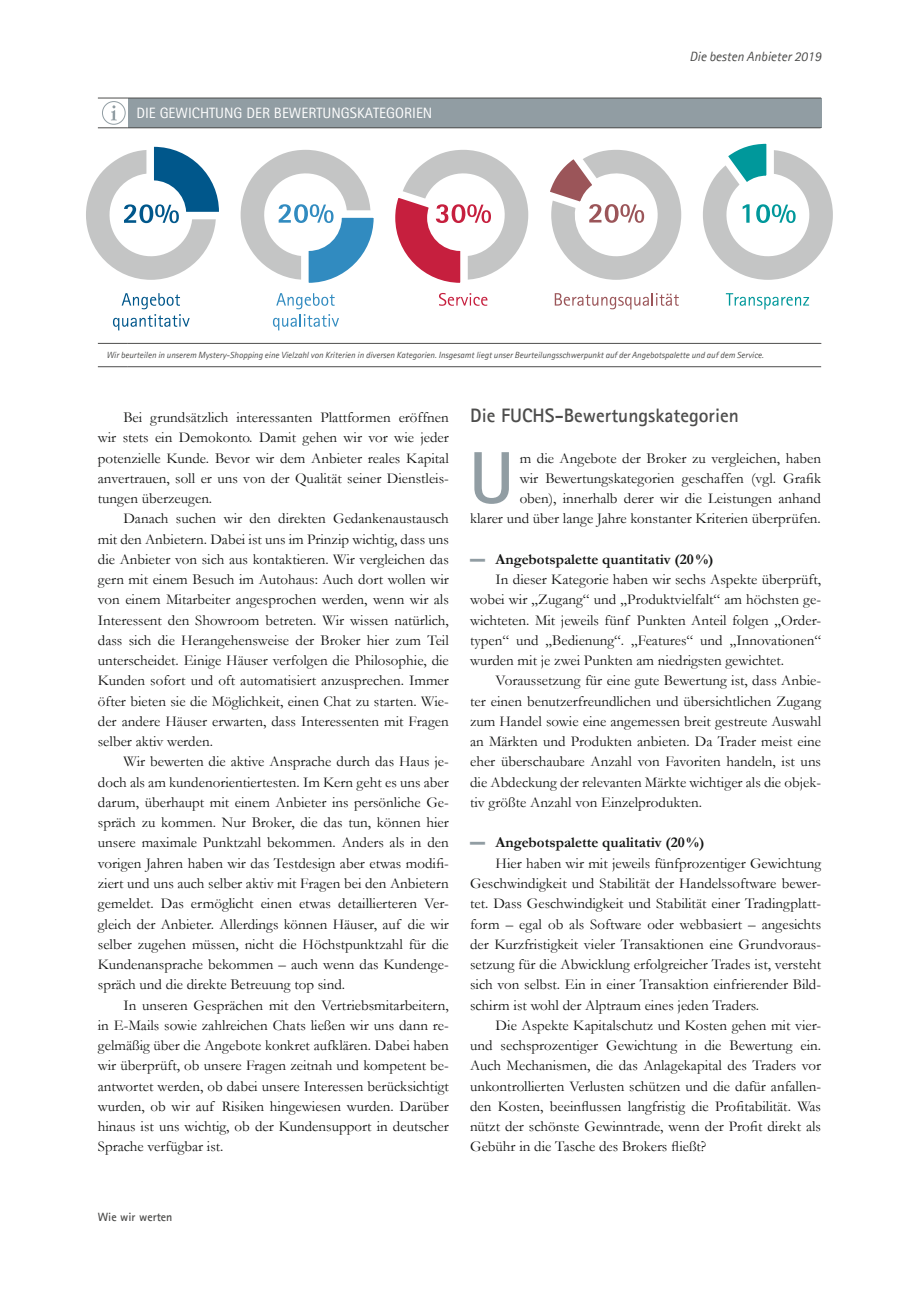
<style>
.page{position:relative;width:919px;height:1289px;background:#fff}
.page>*{position:absolute;margin:0;border:0;box-sizing:border-box;transform-origin:0 0}
.t1{font:700 73.65px "Agfa Rotis Sans Serif";color:#919da3}
.t2{font:700 19.5px "Agfa Rotis Sans Serif";color:#4d4d4c}
.t3{font:15px/20.2px "Garamond";color:#131413;text-align:justify}
.t4{font:700 15px "Garamond";color:#131413}
.t5{font:15px "Agfa Rotis Sans Serif";color:#fff}
.t6{font:italic 13.5px "Agfa Rotis Sans Serif";color:#4d4d4c}
.t7{font:700 12px "Agfa Rotis Sans Serif";color:#4d4d4c}
.t8{font:italic 9px "Agfa Rotis Sans Serif";color:#4d4d4c}
.s1{font-weight:400;color:#919da3}
</style>
<div class="page">
<div style="left:128px;top:98px;width:693px;height:30px;background:#919da3"></div>
<hr style="left:98px;top:98px;width:30px;height:1px;background:#4d4d4c">
<hr style="left:128px;top:98px;width:693px;height:1px;background:#4d4d4c">
<hr style="left:98px;top:127px;width:30px;height:1px;background:#4d4d4c">
<hr style="left:128px;top:127px;width:693px;height:1px;background:#4d4d4c">
<hr style="left:98px;top:343px;width:30px;height:1px;background:#4d4d4c">
<hr style="left:128px;top:343px;width:693px;height:1px;background:#4d4d4c">
<hr style="left:98px;top:366px;width:30px;height:1px;background:#4d4d4c">
<hr style="left:128px;top:366px;width:693px;height:1px;background:#4d4d4c">
<div style="left:102px;top:101px;width:23px;height:24px;border:1px solid #919da3;border-radius:50%"></div>
<svg style="left:111px;top:105px;width:6px;height:15px"></svg>
<svg style="left:554px;top:293px;width:124px;height:16px"></svg>
<svg style="left:725px;top:293px;width:84px;height:16px"></svg>
<svg style="left:113px;top:293px;width:77px;height:37px"></svg>
<svg style="left:703px;top:143px;width:129px;height:137px"></svg>
<svg style="left:86px;top:146px;width:133px;height:134px"></svg>
<svg style="left:240px;top:150px;width:288px;height:180px"></svg>
<svg style="left:550px;top:150px;width:131px;height:130px"></svg>
<p class="t5" style="left:136px;top:104px;width:297px">DIE GEWICHTUNG DER BEWERTUNGSKATEGORIEN</p>
<p class="t6" style="left:689px;top:48px;width:133px">Die besten Anbieter 2019</p>
<p class="t8" style="left:106px;top:350px;width:659px">Wir beurteilen in unserem Mystery-Shopping eine Vielzahl von Kriterien in diversen Kategorien. Insgesamt liegt unser Beurteilungsschwerpunkt auf der Angebotspalette und auf dem Service.</p>
<p class="t3" style="left:98px;top:407px;width:352px;text-indent:26px">Bei grundsätzlich interessanten Plattformen eröffnen wir stets ein Demokonto. Damit gehen wir vor wie jeder potenzielle Kunde. Bevor wir dem Anbieter reales Kapital anvertrauen, soll er uns von der Qualität seiner Dienstleis&shy;tungen überzeugen.</p>
<p class="t3" style="left:98px;top:508px;width:352px;text-indent:26px">Danach suchen wir den direkten Gedankenaustausch mit den Anbietern. Dabei ist uns im Prinzip wichtig, dass uns die Anbieter von sich aus kontaktieren. Wir vergleichen das gern mit einem Besuch im Autohaus: Auch dort wollen wir von einem Mitarbeiter angesprochen werden, wenn wir als Interessent den Showroom betreten. Wir wissen natürlich, dass sich die Herangehensweise der Broker hier zum Teil unterscheidet. Einige Häuser verfolgen die Philosophie, die Kunden sofort und oft automatisiert anzusprechen. Immer öfter bieten sie die Möglichkeit, einen Chat zu starten. Wie&shy;der andere Häuser erwarten, dass Interessenten mit Fragen selber aktiv werden.</p>
<p class="t3" style="left:98px;top:751px;width:352px;text-indent:26px">Wir bewerten die aktive Ansprache durch das Haus je&shy;doch als am kundenorientiertesten. Im Kern geht es uns aber darum, überhaupt mit einem Anbieter ins persönliche Ge&shy;spräch zu kommen. Nur Broker, die das tun, können hier unsere maximale Punktzahl bekommen. Anders als in den vorigen Jahren haben wir das Testdesign aber etwas modifi&shy;ziert und uns auch selber aktiv mit Fragen bei den Anbietern gemeldet. Das ermöglicht einen etwas detaillierteren Ver&shy;gleich der Anbieter. Allerdings können Häuser, auf die wir selber zugehen müssen, nicht die Höchstpunktzahl für die Kundenansprache bekommen – auch wenn das Kundenge&shy;spräch und die direkte Betreuung top sind.</p>
<p class="t3" style="left:98px;top:994px;width:352px;text-indent:26px">In unseren Gesprächen mit den Vertriebsmitarbeitern, in E-Mails sowie zahlreichen Chats ließen wir uns dann re&shy;gelmäßig über die Angebote konkret aufklären. Dabei haben wir überprüft, ob unsere Fragen zeitnah und kompetent be&shy;antwortet werden, ob dabei unsere Interessen berücksichtigt wurden, ob wir auf Risiken hingewiesen wurden. Darüber hinaus ist uns wichtig, ob der Kundensupport in deutscher Sprache verfügbar ist.</p>
<h2 class="t2" style="left:470px;top:403px;width:270px">Die FUCHS-Bewertungskategorien</h2>
<h1 class="t1" style="left:469px;top:431px;width:47px">U</h1>
<p class="t3" style="left:470px;top:447px;width:352px;text-align:right">m die Angebote der Broker zu vergleichen, haben<br>wir Bewertungskategorien geschaffen (vgl. Grafik<br>oben), innerhalb derer wir die Leistungen anhand<br>klarer und über lange Jahre konstanter Kriterien überprüfen.</p>
<p class="t4" style="left:470px;top:549px;width:245px"><span class="s1">▬</span> Angebotspalette quantitativ (20%)</p>
<p class="t3" style="left:495px;top:569px;width:327px">In dieser Kategorie haben wir sechs Aspekte überprüft,</p>
<p class="t3" style="left:470px;top:589px;width:352px">wobei wir „Zugang“ und „Produktvielfalt“ am höchsten ge-</p>
<p class="t3" style="left:470px;top:609px;width:352px">wichteten. Mit jeweils fünf Punkten Anteil folgen „Order-</p>
<p class="t3" style="left:470px;top:629px;width:352px">typen“ und „Bedienung“. „Features“ und „Innovationen“</p>
<p class="t3" style="left:470px;top:650px;width:315px">wurden mit je zwei Punkten am niedrigsten gewichtet.</p>
<p class="t3" style="left:495px;top:670px;width:327px">Voraussetzung für eine gute Bewertung ist, dass Anbie-</p>
<p class="t3" style="left:470px;top:690px;width:352px">ter einen benutzerfreundlichen und übersichtlichen Zugang</p>
<p class="t3" style="left:470px;top:710px;width:352px">zum Handel sowie eine angemessen breit gestreute Auswahl</p>
<p class="t3" style="left:470px;top:731px;width:352px">an Märkten und Produkten anbieten. Da Trader meist eine</p>
<p class="t3" style="left:470px;top:751px;width:352px">eher überschaubare Anzahl von Favoriten handeln, ist uns</p>
<p class="t3" style="left:470px;top:771px;width:352px">die Abdeckung der relevanten Märkte wichtiger als die objek-</p>
<p class="t3" style="left:470px;top:791px;width:233px">tiv größte Anzahl von Einzelprodukten.</p>
<p class="t4" style="left:470px;top:832px;width:236px"><span class="s1">▬</span> Angebotspalette qualitativ (20%)</p>
<p class="t3" style="left:495px;top:852px;width:327px">Hier haben wir mit jeweils fünfprozentiger Gewichtung</p>
<p class="t3" style="left:470px;top:872px;width:352px">Geschwindigkeit und Stabilität der Handelssoftware bewer-</p>
<p class="t3" style="left:470px;top:893px;width:352px">tet. Dass Geschwindigkeit und Stabilität einer Tradingplatt-</p>
<p class="t3" style="left:470px;top:913px;width:352px">form – egal ob als Software oder webbasiert – angesichts</p>
<p class="t3" style="left:470px;top:933px;width:352px">der Kurzfristigkeit vieler Transaktionen eine Grundvoraus-</p>
<p class="t3" style="left:470px;top:953px;width:352px">setzung für die Abwicklung erfolgreicher Trades ist, versteht</p>
<p class="t3" style="left:470px;top:974px;width:352px">sich von selbst. Ein in einer Transaktion einfrierender Bild-</p>
<p class="t3" style="left:470px;top:994px;width:290px">schirm ist wohl der Alptraum eines jeden Traders.</p>
<p class="t3" style="left:495px;top:1014px;width:327px">Die Aspekte Kapitalschutz und Kosten gehen mit vier-</p>
<p class="t3" style="left:470px;top:1034px;width:352px">und sechsprozentiger Gewichtung in die Bewertung ein.</p>
<p class="t3" style="left:470px;top:1055px;width:352px">Auch Mechanismen, die das Anlagekapital des Traders vor</p>
<p class="t3" style="left:470px;top:1075px;width:352px">unkontrollierten Verlusten schützen und die dafür anfallen-</p>
<p class="t3" style="left:470px;top:1095px;width:352px">den Kosten, beeinflussen langfristig die Profitabilität. Was</p>
<p class="t3" style="left:470px;top:1115px;width:352px">nützt der schönste Gewinntrade, wenn der Profit direkt als</p>
<p class="t3" style="left:470px;top:1136px;width:238px">Gebühr in die Tasche des Brokers fließt?</p>
<p class="t7" style="left:98px;top:1209px;width:76px">Wie wir werten</p>
</div>
